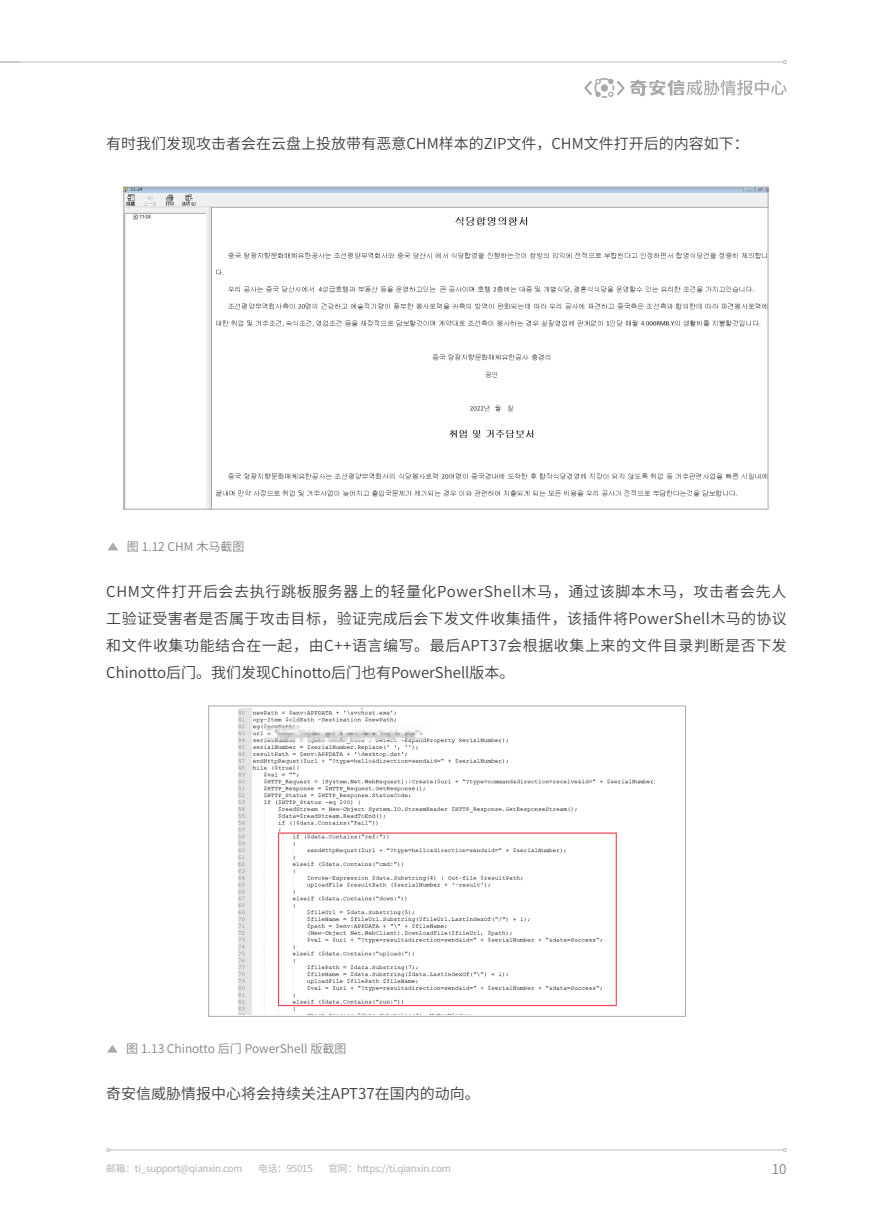
<style>
.page{position:relative;width:893px;height:1212px;background:#fff}
.page>*{position:absolute;margin:0;border:0;box-sizing:border-box;transform-origin:0 0}
.主要段落样式{font:15px/27px "Source Han Sans CN";color:#3e3e3f;text-align:justify}
.t1{font:13.5px "Source Han Sans CN";color:#808285}
.t2{font:12px "Source Han Sans CN";color:#808285}
.t3{font:9.75px "Source Han Sans CN";letter-spacing:-.02em;color:#a8a9ad}
</style>
<div class="page">
<hr style="left:110px;top:1149px;width:673px;height:1px;background:#bcbdc0">
<svg style="left:106px;top:1148px;width:4px;height:4px"></svg>
<svg style="left:783px;top:1148px;width:4px;height:4px"></svg>
<svg style="left:584px;top:78px;width:203px;height:20px"></svg>
<hr style="left:0;top:62px;width:783px;height:1px;background:#bcbdc0">
<svg style="left:783px;top:60px;width:4px;height:4px"></svg>
<svg style="left:108px;top:542px;width:10px;height:8px"></svg>
<svg style="left:107px;top:1045px;width:10px;height:7px"></svg>
<img style="left:126px;top:189px;width:640px;height:318px">
<img style="left:238px;top:708px;width:417px;height:306px">
<div style="left:208px;top:706px;width:478px;height:310px;border:1px solid #a8a9ad"></div>
<p class="主要段落样式" style="left:106px;top:131px;width:644px">有时我们发现攻击者会在云盘上投放带有恶意CHM样本的ZIP文件，CHM文件打开后的内容如下：</p>
<p class="t2" style="left:127px;top:540px;width:119px">图 1.12 CHM 木马截图</p>
<p class="主要段落样式" style="left:106px;top:578px;width:682px">CHM文件打开后会去执行跳板服务器上的轻量化PowerShell木马，通过该脚本木马，攻击者会先人工验证受害者是否属于攻击目标，验证完成后会下发文件收集插件，该插件将PowerShell木马的协议和文件收集功能结合在一起，由C++语言编写。最后APT37会根据收集上来的文件目录判断是否下发Chinotto后门。我们发现Chinotto后门也有PowerShell版本。</p>
<p class="t2" style="left:126px;top:1042px;width:222px">图 1.13 Chinotto 后门 PowerShell 版截图</p>
<p class="主要段落样式" style="left:106px;top:1080px;width:375px">奇安信威胁情报中心将会持续关注APT37在国内的动向。</p>
<p class="t3" style="left:106px;top:1163px;width:138px">邮箱：ti_support@qianxin.com</p>
<p class="t3" style="left:258px;top:1163px;width:56px">电话：95015</p>
<p class="t3" style="left:328px;top:1163px;width:124px">官网：https://ti.qianxin.com</p>
<p class="t1" style="left:772px;top:1161px;width:16px">10</p>
</div>
